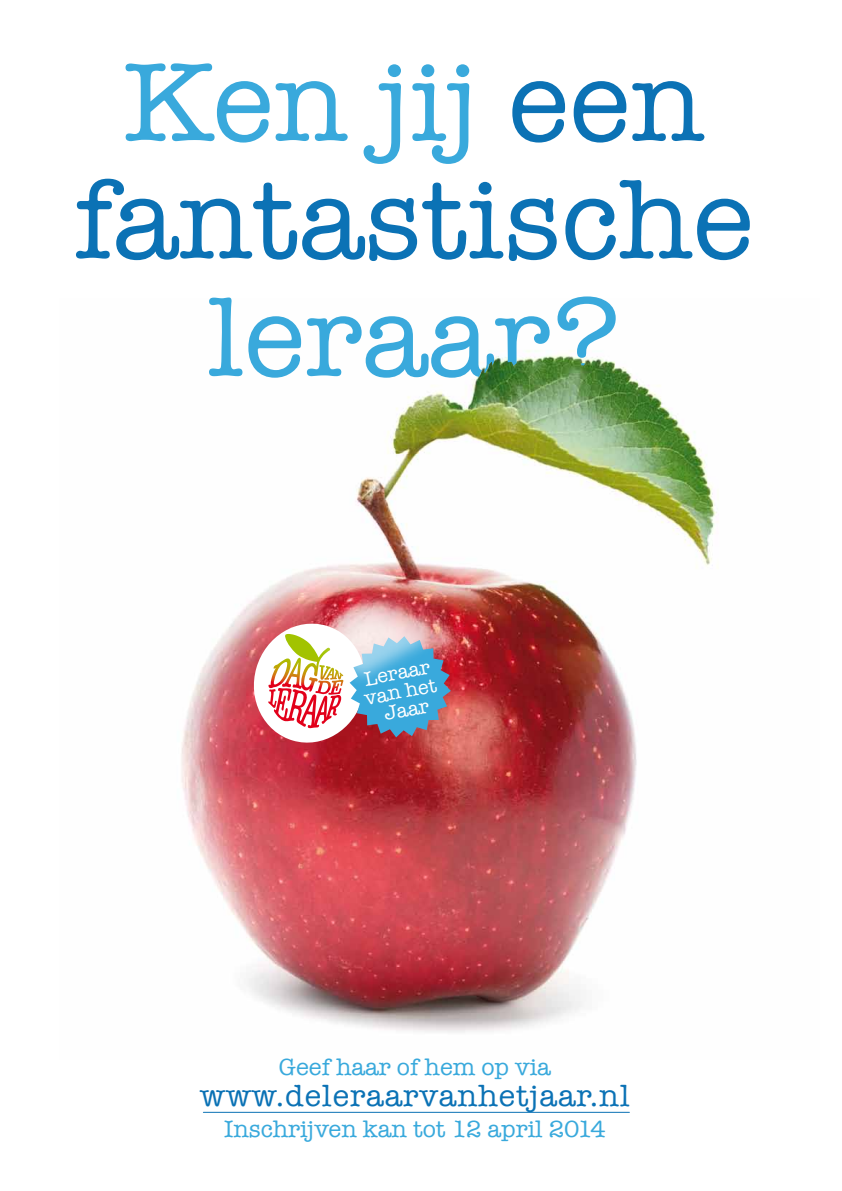
<style>
.page{position:relative;width:842px;height:1191px;background:#fff}
.page>*{position:absolute;margin:0;border:0;box-sizing:border-box;transform-origin:0 0}
.t1{font:115px/117.5px "American Typewriter";color:#0b72b5;text-align:center}
.t2{font:115px "American Typewriter";color:#39a9dc}
.t3{font:30.8px "American Typewriter";letter-spacing:.03em;color:#0b72b5}
.t4{font:24px "American Typewriter";color:#39a9dc}
.t5{font:20px/18.9px "American Typewriter";color:#fff;text-align:center}
.s1{color:#39a9dc}
</style>
<div class="page">
<img style="left:181px;top:350px;width:536px;height:683px">
<svg style="left:247px;top:617px;width:204px;height:132px"></svg>
<img style="left:292px;top:571px;width:172px;height:140px">
<hr style="left:203px;top:1112px;width:426px;height:1px;background:#0b72b5">
<h1 class="t1" style="left:74px;top:40px;width:681px"><span class="s1">Ken jij</span> een fantastische</h1>
<h1 class="t2" style="left:208px;top:249px;width:413px">leraar?</h1>
<p class="t5" style="left:359px;top:670px;width:75px;rotate:-11deg">Leraar van het<br>Jaar</p>
<p class="t4" style="left:279px;top:1048px;width:273px">Geef haar of hem op via</p>
<p class="t3" style="left:200px;top:1072px;width:431px">www.deleraarvanhetjaar.nl</p>
<p class="t4" style="left:224px;top:1110px;width:383px">Inschrijven kan tot 12 april 2014</p>
</div>
